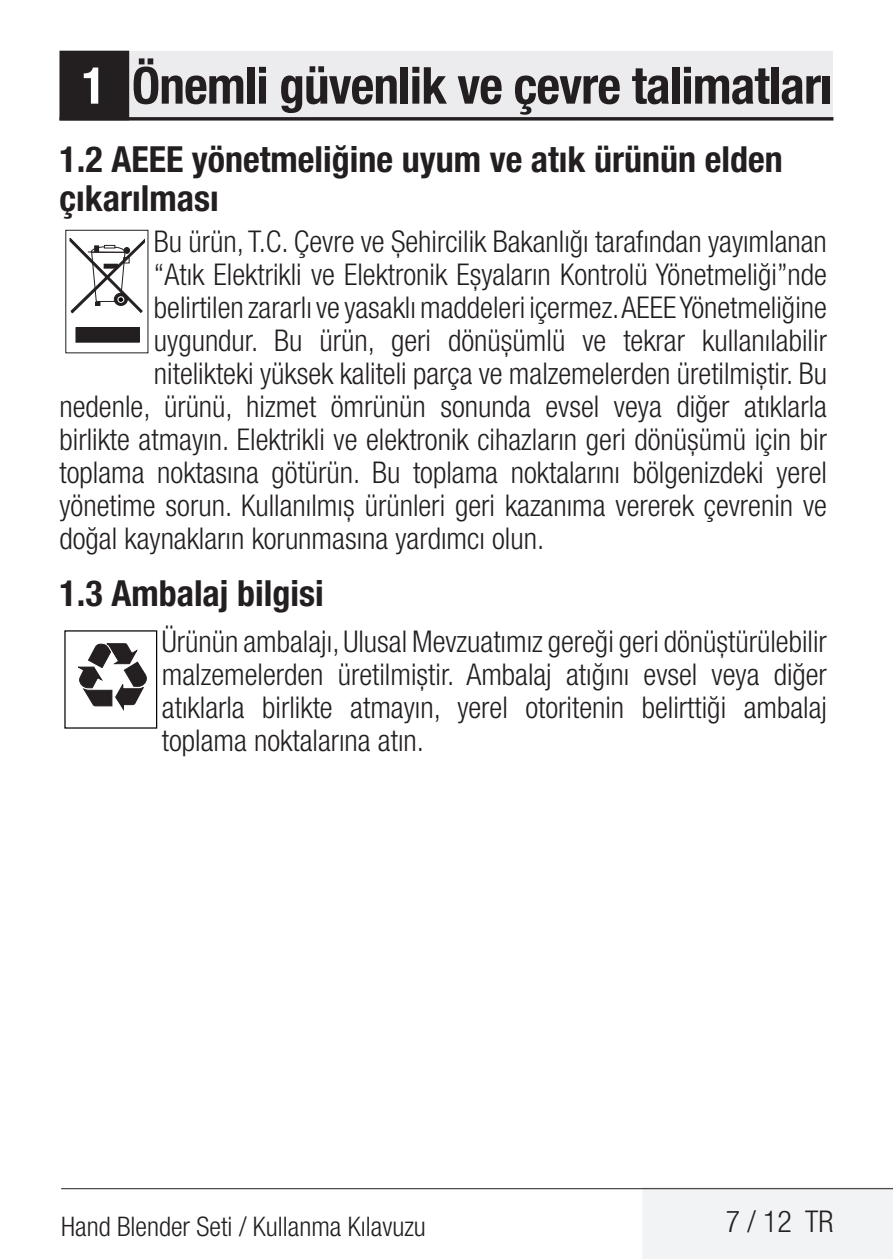
<style>
.page{position:relative;width:893px;height:1259px;background:#fff}
.page>*{position:absolute;margin:0;border:0;box-sizing:border-box;transform-origin:0 0}
.t1{font:700 condensed 51px "Helvetica Neue LT Pro";letter-spacing:-.015em;color:#231f20}
.t2{font:700 condensed 36px/39px "Helvetica Neue LT Pro";color:#231f20}
.t3{font:300 condensed 30px/33px "Helvetica Neue LT Pro";color:#231f20;text-align:justify}
.t4{font:300 condensed 27px "Helvetica Neue LT Pro";color:#231f20}
.s1{color:#fff}
</style>
<div class="page">
<div style="left:642px;top:1186px;width:251px;height:73px;background:#f2f3f4;border:3px solid #f2f3f4"></div>
<hr style="left:61px;top:1188px;width:832px;height:1px;background:#231f20">
<div style="left:60px;top:51px;width:773px;height:68px;background:#ececee"></div>
<hr style="left:60px;top:117px;width:773px;height:3px;background:#231f20">
<div style="left:61px;top:52px;width:67px;height:67px;background:#231f20"></div>
<div style="left:60px;top:51px;width:69px;height:69px;border:3px solid #231f20"></div>
<div style="left:76px;top:328px;width:63px;height:14px;background:#231f20"></div>
<svg style="left:70px;top:238px;width:75px;height:75px"></svg>
<svg style="left:78px;top:630px;width:80px;height:98px"></svg>
<h1 class="t1" style="left:82px;top:55px;width:752px"><span class="s1">1</span> Önemli güvenlik ve çevre talimatları</h1>
<p class="t2" style="left:60px;top:139px;width:725px">1.2 AEEE yönetmeliğine uyum ve atık ürünün elden çıkarılması</p>
<p class="t3" style="left:154px;top:225px;width:674px">Bu ürün, T.C. Çevre ve Şehircilik Bakanlığı tarafından yayımlanan</p>
<p class="t3" style="left:154px;top:258px;width:675px">“Atık Elektrikli ve Elektronik Eşyaların Kontrolü Yönetmeliği”nde</p>
<p class="t3" style="left:154px;top:291px;width:674px">belirtilen zararlı ve yasaklı maddeleri içermez. AEEE Yönetmeliğine</p>
<p class="t3" style="left:154px;top:324px;width:675px">uygundur. Bu ürün, geri dönüşümlü ve tekrar kullanılabilir</p>
<p class="t3" style="left:154px;top:357px;width:675px">nitelikteki yüksek kaliteli parça ve malzemelerden üretilmiştir. Bu</p>
<p class="t3" style="left:60px;top:390px;width:769px">nedenle, ürünü, hizmet ömrünün sonunda evsel veya diğer atıklarla</p>
<p class="t3" style="left:60px;top:423px;width:769px">birlikte atmayın. Elektrikli ve elektronik cihazların geri dönüşümü için bir</p>
<p class="t3" style="left:60px;top:456px;width:769px">toplama noktasına götürün. Bu toplama noktalarını bölgenizdeki yerel</p>
<p class="t3" style="left:60px;top:489px;width:769px">yönetime sorun. Kullanılmış ürünleri geri kazanıma vererek çevrenin ve</p>
<p class="t3" style="left:60px;top:522px;width:486px">doğal kaynakların korunmasına yardımcı olun.</p>
<p class="t2" style="left:60px;top:573px;width:266px">1.3 Ambalaj bilgisi</p>
<p class="t3" style="left:162px;top:625px;width:667px">Ürünün ambalajı, Ulusal Mevzuatımız gereği geri dönüştürülebilir malzemelerden üretilmiştir. Ambalaj atığını evsel veya diğer atıklarla birlikte atmayın, yerel otoritenin belirttiği ambalaj toplama noktalarına atın.</p>
<p class="t4" style="left:61px;top:1210px;width:366px">Hand Blender Seti / Kullanma Kılavuzu</p>
<p class="t3" style="left:726px;top:1204px;width:109px">7 / 12 TR</p>
</div>
